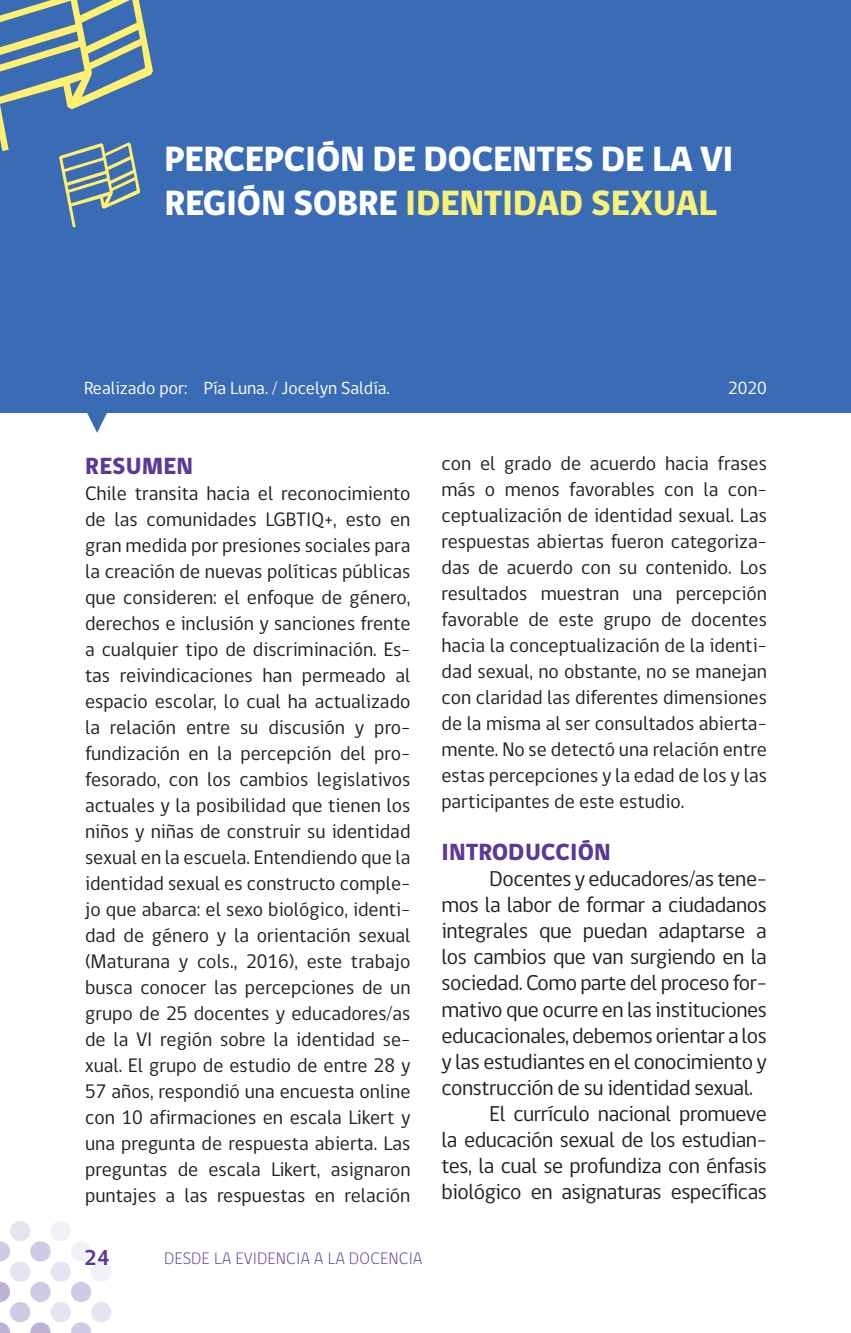
<style>
.page{position:relative;width:851px;height:1333px;background:#fff}
.page>*{position:absolute;margin:0;border:0;box-sizing:border-box;transform-origin:0 0}
.Titulo_Poster{font:800 36px/44px "gob CL";letter-spacing:-.01em;color:#fff}
.Cuerpo_de_Texto{font:800 24px "gob CL";letter-spacing:.01em;color:#5a3a97}
.Cuerpo_de_Texto-2{font:22px/26px "gob CL";letter-spacing:-.02em;color:#231f20;text-align:justify}
.t1{font:700 22px "gob CL";color:#5a3a97}
.Cuerpo_de_Texto-3{font:20px/26px "gob CL";color:#231f20;text-align:justify}
.t2{font:18px "gob CL";color:#fff}
.t3{font:300 17px "gob CL";letter-spacing:.02em;color:#5a3a97}
.s1{color:#f8f278}
</style>
<div class="page">
<svg style="left:71px;top:1322px;width:20px;height:10px"></svg>
<div style="left:91px;top:1301px;width:20px;height:21px;background:#e7e3f0;border-radius:50%"></div>
<svg style="left:71px;top:1281px;width:20px;height:21px"></svg>
<div style="left:91px;top:1261px;width:20px;height:20px;background:#f2f0f7;border-radius:50%"></div>
<svg style="left:30px;top:1322px;width:21px;height:10px"></svg>
<svg style="left:0;top:1322px;width:10px;height:10px"></svg>
<div style="left:51px;top:1301px;width:20px;height:21px;background:#e7e3f0;border-radius:50%"></div>
<div style="left:10px;top:1301px;width:20px;height:21px;background:#d1cae4;border-radius:50%"></div>
<svg style="left:30px;top:1281px;width:21px;height:21px"></svg>
<svg style="left:0;top:1281px;width:10px;height:21px"></svg>
<div style="left:51px;top:1261px;width:20px;height:20px;background:#e7e3f0;border-radius:50%"></div>
<div style="left:10px;top:1261px;width:20px;height:20px;background:#e7e3f0;border-radius:50%"></div>
<svg style="left:71px;top:1241px;width:20px;height:20px"></svg>
<svg style="left:30px;top:1241px;width:21px;height:21px"></svg>
<svg style="left:0;top:1241px;width:10px;height:21px"></svg>
<div style="left:51px;top:1220px;width:20px;height:21px;background:#f2f0f7;border-radius:50%"></div>
<div style="left:10px;top:1220px;width:20px;height:21px;background:#e7e3f0;border-radius:50%"></div>
<div style="left:0;top:0;width:850px;height:412px;background:#3a6cb5"></div>
<svg style="left:84px;top:412px;width:26px;height:21px"></svg>
<svg style="left:0;top:0;width:153px;height:227px"></svg>
<p class="Titulo_Poster" style="left:164px;top:137px;width:570px">PERCEPCIÓN DE DOCENTES DE LA VI<br>REGIÓN SOBRE <span class="s1">IDENTIDAD SEXUAL</span></p>
<p class="t2" style="left:84px;top:376px;width:105px">Realizado por:</p>
<p class="t2" style="left:204px;top:376px;width:187px">Pía Luna. / Jocelyn Saldía.</p>
<p class="t2" style="left:728px;top:376px;width:40px">2020</p>
<p class="Cuerpo_de_Texto" style="left:85px;top:449px;width:110px">RESUMEN</p>
<p class="Cuerpo_de_Texto-3" style="left:85px;top:481px;width:327px">Chile transita hacia el reconocimiento de las comunidades LGBTIQ+, esto en gran medida por presiones sociales para la creación de nuevas políticas públicas que consideren: el enfoque de género, derechos e inclusión y sanciones frente a cualquier tipo de discriminación. Es&shy;tas reivindicaciones han permeado al espacio escolar, lo cual ha actualizado la relación entre su discusión y pro&shy;fundización en la percepción del pro&shy;fesorado, con los cambios legislativos actuales y la posibilidad que tienen los niños y niñas de construir su identidad sexual en la escuela. Entendiendo que la identidad sexual es constructo comple&shy;jo que abarca: el sexo biológico, identi&shy;dad de género y la orientación sexual (Maturana y cols., 2016), este trabajo busca conocer las percepciones de un grupo de 25 docentes y educadores/as de la VI región sobre la identidad se&shy;xual. El grupo de estudio de entre 28 y 57 años, respondió una encuesta online con 10 afirmaciones en escala Likert y una pregunta de respuesta abierta. Las preguntas de escala Likert, asignaron puntajes a las respuestas en relación</p>
<p class="t1" style="left:84px;top:1242px;width:27px">24</p>
<p class="t3" style="left:164px;top:1246px;width:259px">DESDE LA EVIDENCIA A LA DOCENCIA</p>
<p class="Cuerpo_de_Texto-3" style="left:441px;top:451px;width:327px">con el grado de acuerdo hacia frases más o menos favorables con la con&shy;ceptualización de identidad sexual. Las respuestas abiertas fueron categoriza&shy;das de acuerdo con su contenido. Los resultados muestran una percepción favorable de este grupo de docentes hacia la conceptualización de la identi&shy;dad sexual, no obstante, no se manejan con claridad las diferentes dimensiones de la misma al ser consultados abierta&shy;mente. No se detectó una relación entre estas percepciones y la edad de los y las participantes de este estudio.</p>
<p class="Cuerpo_de_Texto" style="left:441px;top:836px;width:171px">INTRODUCCIÓN</p>
<p class="Cuerpo_de_Texto-2" style="left:441px;top:866px;width:327px;text-indent:48px">Docentes y educadores/as tene&shy;mos la labor de formar a ciudadanos integrales que puedan adaptarse a los cambios que van surgiendo en la sociedad. Como parte del proceso for&shy;mativo que ocurre en las instituciones educacionales, debemos orientar a los y las estudiantes en el conocimiento y construcción de su identidad sexual.</p>
<p class="Cuerpo_de_Texto-2" style="left:441px;top:1100px;width:327px;text-indent:48px">El currículo nacional promueve la educación sexual de los estudian&shy;tes, la cual se profundiza con énfasis biológico en asignaturas específicas</p>
</div>
